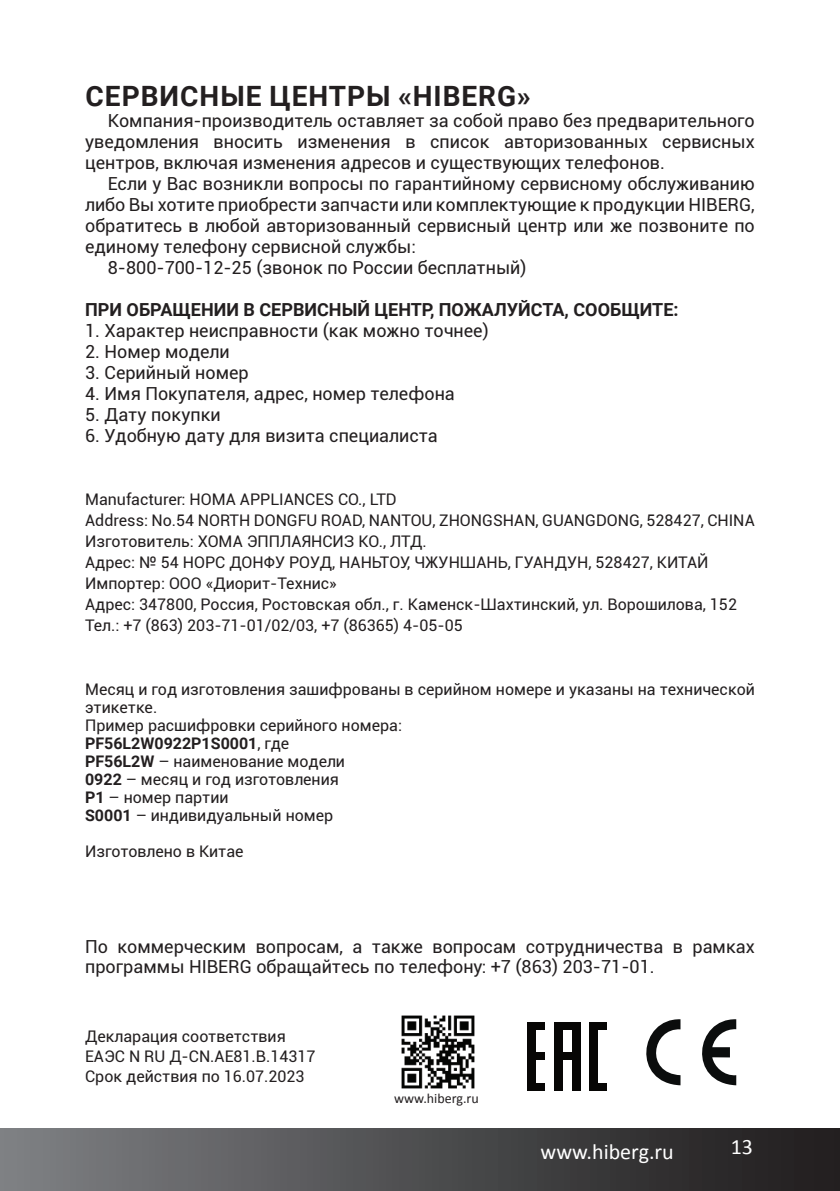
<style>
.page{position:relative;width:840px;height:1191px;background:#fff}
.page>*{position:absolute;margin:0;border:0;box-sizing:border-box;transform-origin:0 0}
.t1{font:700 28px "Roboto";letter-spacing:.035em;color:#231f20}
.t2{font:22px "Calibri";color:#fff}
.t3{font:18px/21px "Roboto";color:#231f20;text-align:justify}
.t4{font:700 18px "Roboto";color:#231f20}
.t5{font:16px/18px "Roboto";color:#231f20}
.t6{font:14px "Calibri";color:#231f20}
.s1{font-weight:700}
</style>
<div class="page">
<div style="left:0;top:1128px;width:839px;height:63px;background:linear-gradient(to right,#7e8184,#1e1b1c)"></div>
<svg style="left:646px;top:1019px;width:89px;height:66px"></svg>
<div style="left:527px;top:1022px;width:9px;height:68px;background:#070605"></div>
<div style="left:527px;top:1022px;width:18px;height:7px;background:#070605"></div>
<div style="left:527px;top:1052px;width:18px;height:7px;background:#070605"></div>
<div style="left:527px;top:1082px;width:18px;height:8px;background:#070605"></div>
<div style="left:553px;top:1022px;width:27px;height:7px;background:#070605"></div>
<div style="left:554px;top:1052px;width:26px;height:7px;background:#070605"></div>
<div style="left:553px;top:1022px;width:9px;height:68px;background:#070605"></div>
<div style="left:571px;top:1022px;width:9px;height:68px;background:#070605"></div>
<div style="left:588px;top:1022px;width:9px;height:68px;background:#070605"></div>
<div style="left:588px;top:1082px;width:18px;height:8px;background:#070605"></div>
<div style="left:588px;top:1022px;width:18px;height:7px;background:#070605"></div>
<img style="left:401px;top:1015px;width:74px;height:74px">
<h1 class="t1" style="left:86px;top:76px;width:446px">СЕРВИСНЫЕ ЦЕНТРЫ «HIBERG»</h1>
<p class="t3" style="left:85px;top:109px;width:670px;text-indent:23px">Компания-производитель оставляет за собой право без предварительного уведомления вносить изменения в список авторизованных сервисных центров, включая изменения адресов и существующих телефонов.</p>
<p class="t3" style="left:108px;top:172px;width:648px">Если у Вас возникли вопросы по гарантийному сервисному обслуживанию</p>
<p class="t3" style="left:85px;top:193px;width:670px">либо Вы хотите приобрести запчасти или комплектующие к продукции HIBERG,</p>
<p class="t3" style="left:85px;top:215px;width:670px">обратитесь в любой авторизованный сервисный центр или же позвоните по</p>
<p class="t3" style="left:85px;top:236px;width:332px">единому телефону сервисной службы:</p>
<p class="t3" style="left:108px;top:257px;width:420px">8-800-700-12-25 (звонок по России бесплатный)</p>
<p class="t4" style="left:85px;top:297px;width:594px">ПРИ ОБРАЩЕНИИ В СЕРВИСНЫЙ ЦЕНТР, ПОЖАЛУЙСТА, СООБЩИТЕ:</p>
<p class="t3" style="left:85px;top:320px;width:405px">1. Характер неисправности (как можно точнее)</p>
<p class="t3" style="left:85px;top:341px;width:146px">2. Номер модели</p>
<p class="t3" style="left:85px;top:362px;width:165px">3. Серийный номер</p>
<p class="t3" style="left:85px;top:383px;width:371px">4. Имя Покупателя, адрес, номер телефона</p>
<p class="t3" style="left:85px;top:404px;width:137px">5. Дату покупки</p>
<p class="t3" style="left:85px;top:425px;width:354px">6. Удобную дату для визита специалиста</p>
<p class="t5" style="left:85px;top:488px;width:670px;line-height:21px">Manufacturer: HOMA APPLIANCES CO., LTD<br>Address: No.54 NORTH DONGFU ROAD, NANTOU, ZHONGSHAN, GUANGDONG, 528427, CHINA Изготовитель: ХОМА ЭППЛАЯНСИЗ КО., ЛТД.<br>Адрес: № 54 НОРС ДОНФУ РОУД, НАНЬТОУ, ЧЖУНШАНЬ, ГУАНДУН, 528427, КИТАЙ Импортер: ООО «Диорит-Технис»<br>Адрес: 347800, Россия, Ростовская обл., г. Каменск-Шахтинский, ул. Ворошилова, 152<br>Тел.: +7 (863) 203-71-01/02/03, +7 (86365) 4-05-05</p>
<p class="t5" style="left:85px;top:680px;width:670px">Месяц и год изготовления зашифрованы в серийном номере и указаны на технической этикетке.<br>Пример расшифровки серийного номера:<br><span class="s1">PF56L2W0922P1S0001</span>, где<br><span class="s1">PF56L2W</span> – наименование модели<br><span class="s1">0922</span> – месяц и год изготовления<br><span class="s1">P1</span> – номер партии<br><span class="s1">S0001</span> – индивидуальный номер</p>
<p class="t5" style="left:85px;top:842px;width:160px">Изготовлено в Китае</p>
<p class="t3" style="left:85px;top:936px;width:670px;line-height:20px">По коммерческим вопросам, а также вопросам сотрудничества в рамках программы HIBERG обращайтесь по телефону: +7 (863) 203-71-01.</p>
<p class="t5" style="left:85px;top:1026px;width:232px;line-height:20px">Декларация соответствия<br>ЕАЭС N RU Д-CN.AE81.B.14317<br>Срок действия по 16.07.2023</p>
<p class="t6" style="left:394px;top:1089px;width:86px">www.hiberg.ru</p>
<p class="t2" style="left:540px;top:1137px;width:135px">www.hiberg.ru</p>
<p class="t2" style="left:730px;top:1133px;width:24px">13</p>
</div>
